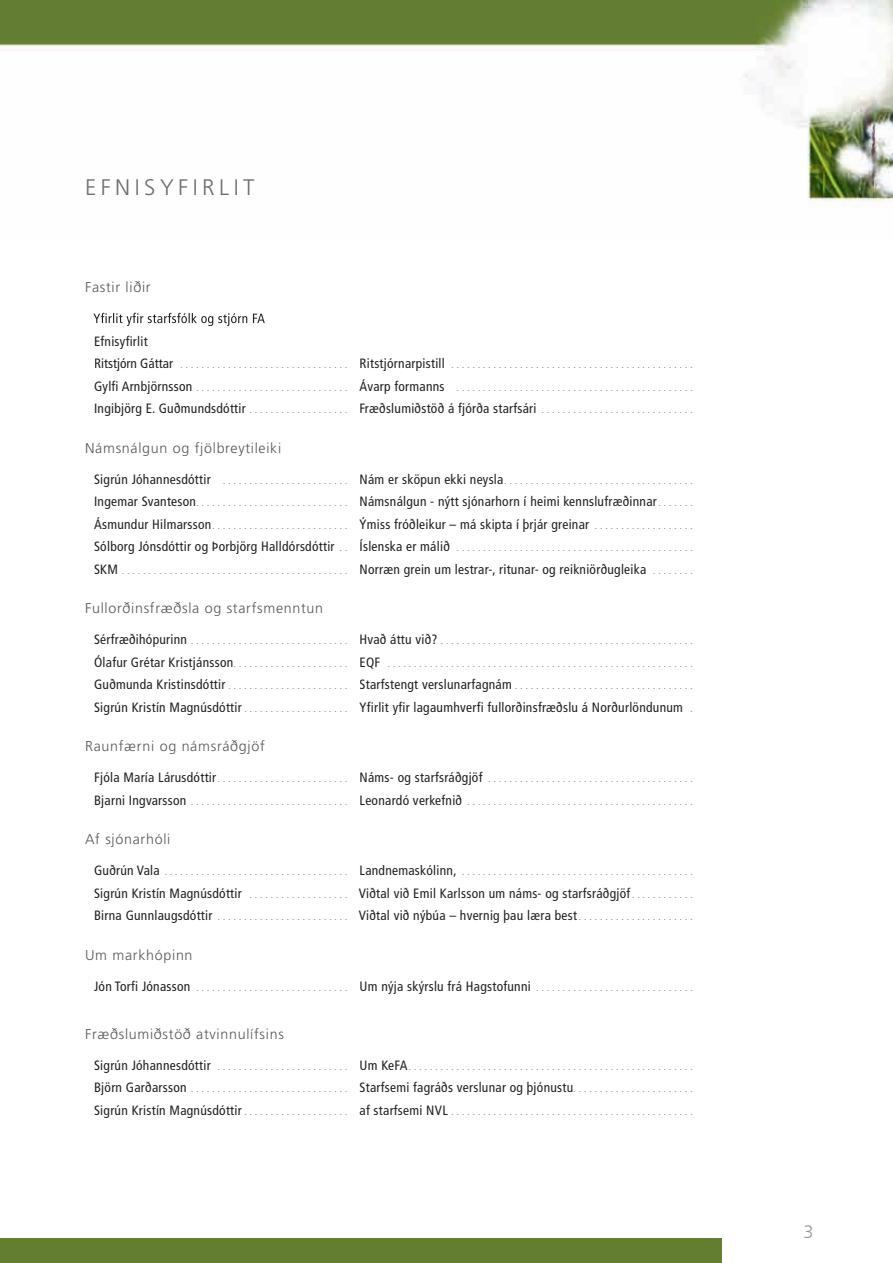
<style>
.page{position:relative;width:893px;height:1263px;background:#fff}
.page>*{position:absolute;margin:0;border:0;box-sizing:border-box;transform-origin:0 0}
.t1{font:300 22.5px "Frutiger";letter-spacing:.2em;color:#6c6d70}
.t2{font:300 18px "Frutiger";color:#939598}
.t3{font:300 14.25px "Frutiger";letter-spacing:.05em;color:#57585a}
.t4{font:condensed 13.5px/22.5px "Frutiger";letter-spacing:.02em;color:#231f20;text-align:justify}
.t5{font:condensed 9px "Frutiger";color:#808285}
.s1{font-size:13.5px;color:#231f20}
.s2{font-size:9px;color:#808285}
</style>
<div class="page">
<div style="left:0;top:1238px;width:722px;height:25px;background:#647e31"></div>
<img style="left:0;top:0;width:893px;height:208px">
<svg style="left:93px;top:313px;width:172px;height:13px"></svg>
<h1 class="t1" style="left:85px;top:174px;width:171px">EFNISYFIRLIT</h1>
<h3 class="t3" style="left:85px;top:279px;width:67px">Fastir liðir</h3>
<h3 class="t4" style="left:94px;top:330px;width:55px">Efnisyfirlit</h3>
<p class="t5" style="left:94px;top:360px;width:600px"><span class="s1">Ritstjórn Gáttar</span> ................................ <span class="s1">Ritstjórnarpistill</span> ..............................................</p>
<p class="t5" style="left:94px;top:382px;width:600px"><span class="s1">Gylfi Arnbjörnsson</span> ............................. <span class="s1">Ávarp formanns</span> .............................................</p>
<h3 class="t4" style="left:94px;top:397px;width:600px">Ingibjörg E. Guðmundsdóttir <span class="s2">. . . . . . . . . . . . . . . . . . .</span> Fræðslumiðstöð á fjórða starfsári <span class="s2">. . . . . . . . . . . . . . . . . . . . . . . . . . . . .</span></h3>
<h3 class="t3" style="left:85px;top:440px;width:198px">Námsnálgun og fjölbreytileiki</h3>
<p class="t5" style="left:94px;top:475px;width:600px"><span class="s1">Sigrún Jóhannesdóttir</span> ........................ <span class="s1">Nám er sköpun ekki neysla</span> ....................................</p>
<p class="t4" style="left:94px;top:490px;width:600px">Ingemar Svanteson <span class="s2">. . . . . . . . . . . . . . . . . . . . . . . . . . . . .</span> Námsnálgun - nýtt sjónarhorn í heimi kennslufræðinnar <span class="s2">. . . . . . .<br></span>Ásmundur Hilmarsson <span class="s2">. . . . . . . . . . . . . . . . . . . . . . . . . .</span> Ýmiss fróðleikur – má skipta í þrjár greinar <span class="s2">. . . . . . . . . . . . . . . . . . .<br></span>Sólborg Jónsdóttir og Þorbjörg Halldórsdóttir <span class="s2">. .</span> Íslenska er málið <span class="s2">. . . . . . . . . . . . . . . . . . . . . . . . . . . . . . . . . . . . . . . . . . . . .<br></span>SKM <span class="s2">...........................................</span> Norræn grein um lestrar-, ritunar- og reikniörðugleika <span class="s2">........</span></p>
<h3 class="t3" style="left:85px;top:600px;width:240px">Fullorðinsfræðsla og starfsmenntun</h3>
<p class="t5" style="left:94px;top:636px;width:600px"><span class="s1">Sérfræðihópurinn</span> .............................. <span class="s1">Hvað áttu við?</span> ................................................</p>
<p class="t5" style="left:94px;top:658px;width:600px"><span class="s1">Ólafur Grétar Kristjánsson</span> ...................... <span class="s1">EQF</span> ..........................................................</p>
<p class="t5" style="left:94px;top:681px;width:600px"><span class="s1">Guðmunda Kristinsdóttir</span> ....................... <span class="s1">Starfstengt verslunarfagnám</span> ..................................</p>
<h3 class="t4" style="left:94px;top:696px;width:600px">Sigrún Kristín Magnúsdóttir <span class="s2">. . . . . . . . . . . . . . . . . . . .</span> Yfirlit yfir lagaumhverfi fullorðinsfræðslu á Norðurlöndunum <span class="s2">.</span></h3>
<h3 class="t3" style="left:85px;top:738px;width:181px">Raunfærni og námsráðgjöf</h3>
<p class="t5" style="left:94px;top:774px;width:600px"><span class="s1">Fjóla María Lárusdóttir</span> ......................... <span class="s1">Náms- og starfsráðgjöf</span> .......................................</p>
<p class="t5" style="left:94px;top:796px;width:600px"><span class="s1">Bjarni Ingvarsson</span> .............................. <span class="s1">Leonardó verkefnið</span> ...........................................</p>
<h3 class="t3" style="left:85px;top:831px;width:87px">Af sjónarhóli</h3>
<p class="t5" style="left:94px;top:867px;width:600px"><span class="s1">Guðrún Vala</span> ................................... <span class="s1">Landnemaskólinn,</span> ............................................</p>
<h3 class="t4" style="left:94px;top:882px;width:600px">Sigrún Kristín Magnúsdóttir <span class="s2">. . . . . . . . . . . . . . . . . . .</span> Viðtal við Emil Karlsson um náms- og starfsráðgjöf <span class="s2">. . . . . . . . . . . .<br></span>Birna Gunnlaugsdóttir <span class="s2">.........................</span> Viðtal við nýbúa – hvernig þau læra best <span class="s2">......................</span></h3>
<h3 class="t3" style="left:85px;top:947px;width:109px">Um markhópinn</h3>
<p class="t5" style="left:94px;top:982px;width:600px"><span class="s1">Jón Torfi Jónasson</span> ............................. <span class="s1">Um nýja skýrslu frá Hagstofunni</span> ..............................</p>
<h3 class="t3" style="left:85px;top:1026px;width:200px">Fræðslumiðstöð atvinnulífsins</h3>
<p class="t5" style="left:94px;top:1061px;width:600px"><span class="s1">Sigrún Jóhannesdóttir</span> ......................... <span class="s1">Um KeFA</span> ......................................................</p>
<p class="t5" style="left:94px;top:1084px;width:600px"><span class="s1">Björn Garðarsson</span> .............................. <span class="s1">Starfsemi fagráðs verslunar og þjónustu</span> .......................</p>
<p class="t5" style="left:94px;top:1106px;width:600px"><span class="s1">Sigrún Kristín Magnúsdóttir</span> .................... <span class="s1">af starfsemi NVL</span> ..............................................</p>
<h2 class="t2" style="left:803px;top:1222px;width:12px">3</h2>
</div>
